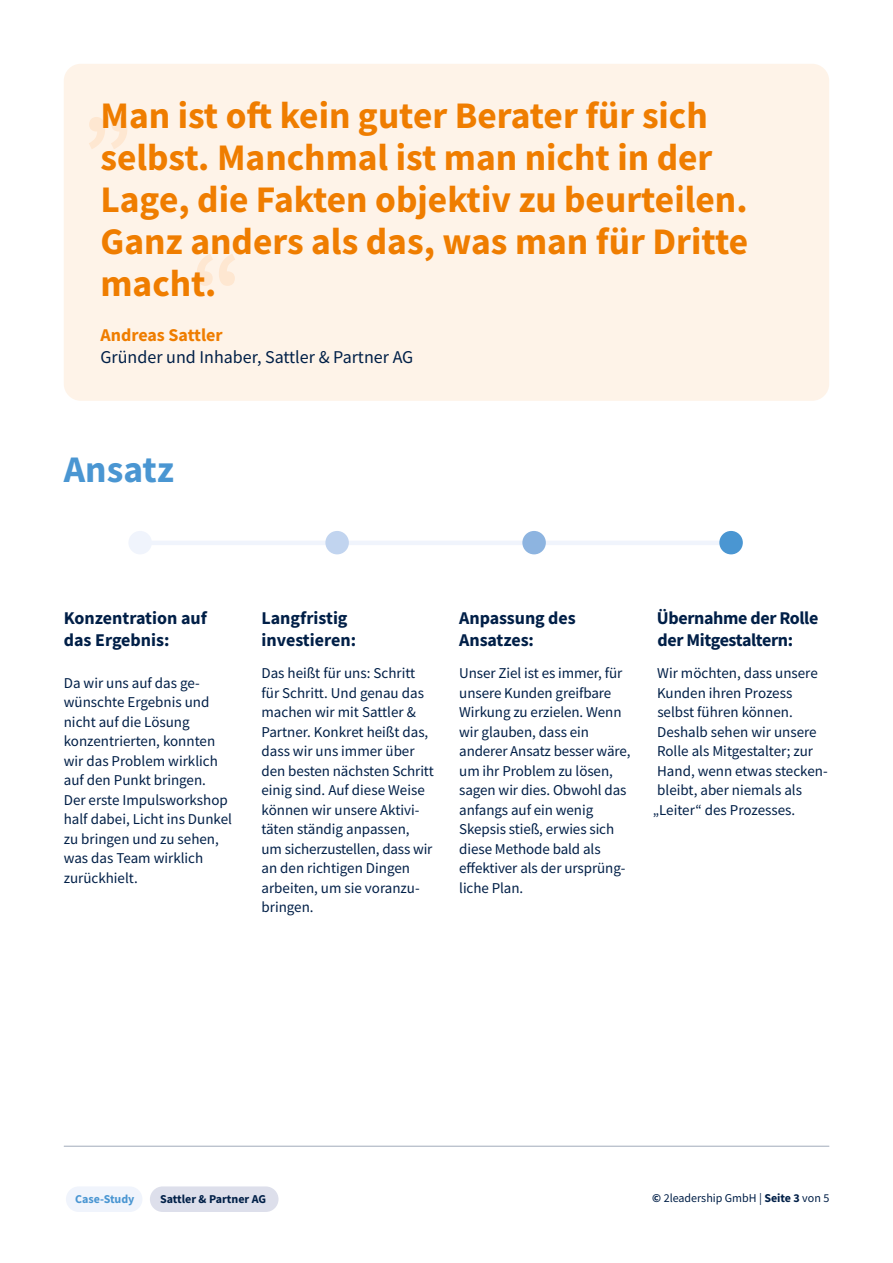
<style>
.page{position:relative;width:893px;height:1263px;background:#fff}
.page>*{position:absolute;margin:0;border:0;box-sizing:border-box;transform-origin:0 0}
.t1{font:700 37.5px/42px "Source Sans Pro";color:#ef7d00}
.t2{font:700 37.5px "Source Sans Pro";color:#4a96d2}
.t3{font:700 18px/22.5px "Source Sans Pro";letter-spacing:-.005em;color:#001f47}
.t4{font:18px "Source Sans Pro";color:#001f47}
.t5{font:700 18px "Source Sans Pro";color:#ef7d00}
.t6{font:15px/19.5px "Source Sans Pro";color:#001f47}
.t7{font:12px "Source Sans Pro";color:#001f47}
.t8{font:700 12px "Source Sans Pro";color:#001f47}
.t9{font:700 12px "Source Sans Pro";color:#4a96d2}
.s1{font-weight:700}
</style>
<div class="page">
<div style="left:150px;top:1186px;width:129px;height:26px;background:#dddfeb;border-radius:13px"></div>
<div style="left:66px;top:1186px;width:76px;height:26px;background:#f0f4fc;border-radius:13px"></div>
<hr style="left:64px;top:1146px;width:765px;height:1px;background:#001f47">
<div style="left:64px;top:64px;width:765px;height:337px;background:#fef3e8;border-radius:17px"></div>
<svg style="left:89px;top:117px;width:38px;height:32px"></svg>
<svg style="left:197px;top:254px;width:38px;height:32px"></svg>
<hr style="left:139px;top:541px;width:594px;height:4px;background:#f0f4fc">
<div style="left:128px;top:531px;width:24px;height:23px;background:#f0f4fc;border-radius:50%"></div>
<div style="left:325px;top:531px;width:24px;height:23px;background:#c1d4ef;border-radius:50%"></div>
<div style="left:522px;top:531px;width:24px;height:23px;background:#8db4e0;border-radius:50%"></div>
<div style="left:719px;top:531px;width:24px;height:23px;background:#4a96d2;border-radius:50%"></div>
<h1 class="t1" style="left:100px;top:94px;width:649px">Man ist oft kein guter Berater für sich selbst. Manchmal ist man nicht in der<br>Lage, die Fakten objektiv zu beurteilen.<br>Ganz anders als das, was man für Dritte macht.</h1>
<p class="t5" style="left:100px;top:323px;width:124px">Andreas Sattler</p>
<p class="t4" style="left:100px;top:346px;width:314px">Gründer und Inhaber, Sattler &amp; Partner AG</p>
<h1 class="t2" style="left:64px;top:444px;width:112px">Ansatz</h1>
<p class="t3" style="left:64px;top:606px;width:145px">Konzentration auf das Ergebnis:</p>
<p class="t6" style="left:64px;top:673px;width:170px">Da wir uns auf das ge&shy;wünschte Ergebnis und nicht auf die Lösung konzentrierten, konnten wir das Problem wirklich auf den Punkt bringen.<br>Der erste Impulsworkshop half dabei, Licht ins Dunkel zu bringen und zu sehen, was das Team wirklich zurückhielt.</p>
<p class="t3" style="left:261px;top:606px;width:96px">Langfristig investieren:</p>
<p class="t6" style="left:261px;top:664px;width:174px">Das heißt für uns: Schritt für Schritt. Und genau das machen wir mit Sattler &amp;<br>Partner. Konkret heißt das, dass wir uns immer über den besten nächsten Schritt einig sind. Auf diese Weise können wir unsere Aktivi&shy;täten ständig anpassen, um sicherzustellen, dass wir an den richtigen Dingen arbeiten, um sie voranzu&shy;bringen.</p>
<p class="t3" style="left:459px;top:606px;width:118px">Anpassung des<br>Ansatzes:</p>
<p class="t6" style="left:459px;top:664px;width:173px">Unser Ziel ist es immer, für unsere Kunden greifbare<br>Wirkung zu erzielen. Wenn wir glauben, dass ein anderer Ansatz besser wäre, um ihr Problem zu lösen, sagen wir dies. Obwohl das anfangs auf ein wenig<br>Skepsis stieß, erwies sich diese Methode bald als effektiver als der ursprüng&shy;liche Plan.</p>
<p class="t3" style="left:657px;top:606px;width:163px">Übernahme der Rolle der Mitgestaltern:</p>
<p class="t6" style="left:657px;top:664px;width:162px">Wir möchten, dass unsere</p>
<p class="t6" style="left:657px;top:683px;width:137px">Kunden ihren Prozess</p>
<p class="t6" style="left:657px;top:703px;width:137px">selbst führen können.</p>
<p class="t6" style="left:657px;top:722px;width:161px">Deshalb sehen wir unsere</p>
<p class="t6" style="left:657px;top:742px;width:157px">Rolle als Mitgestalter; zur</p>
<p class="t6" style="left:657px;top:761px;width:172px">Hand, wenn etwas stecken-</p>
<p class="t6" style="left:657px;top:781px;width:146px">bleibt, aber niemals als</p>
<p class="t6" style="left:653px;top:800px;width:144px">„Leiter“ des Prozesses.</p>
<p class="t9" style="left:75px;top:1191px;width:61px">Case-Study</p>
<p class="t8" style="left:160px;top:1191px;width:108px">Sattler &amp; Partner AG</p>
<p class="t7" style="left:652px;top:1190px;width:178px"><span class="s1">©</span> 2leadership GmbH | <span class="s1">Seite 3</span> von 5</p>
</div>
